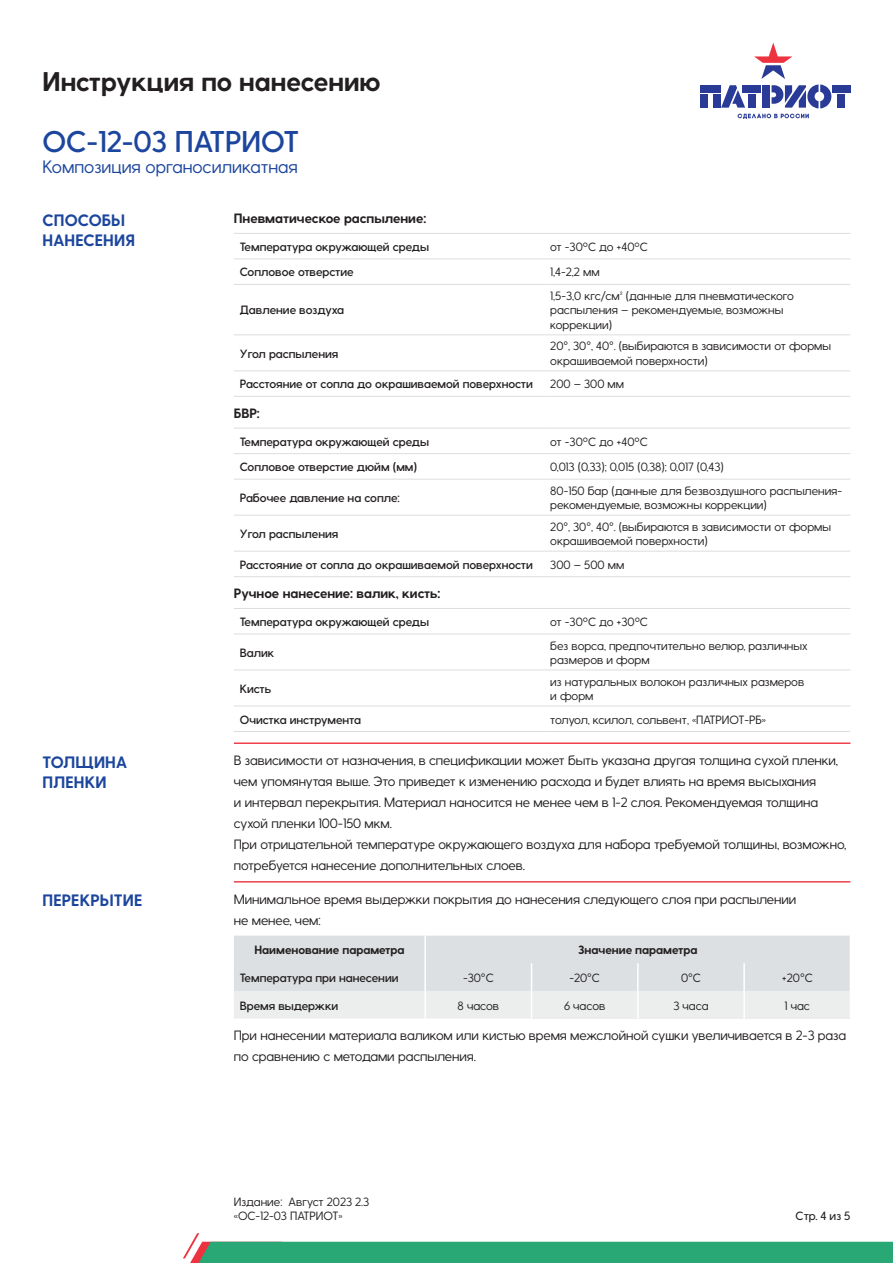
<style>
.page{position:relative;width:893px;height:1263px;background:#fff}
.page>*{position:absolute;margin:0;border:0;box-sizing:border-box;transform-origin:0 0}
.t1{font:600 30px "Greycliff CF";color:#1c469d}
.t2{font:700 27px "Greycliff CF";color:#231f20}
.t3{font:18px "Greycliff CF";color:#1c469d}
.t4{font:700 16.5px/19.8px "Greycliff CF";letter-spacing:.01em;color:#1c469d}
.t5{font:13.5px/21px "Greycliff CF";letter-spacing:-.005em;color:#231f20}
.t6{font:700 13.5px "Greycliff CF";color:#231f20}
.t7{font:12px/14.4px "Greycliff CF";color:#231f20}
.t8{font:600 12px "Greycliff CF";color:#231f20}
.t9{font:700 12px "Greycliff CF";color:#231f20}
.t10{font:500 12px "Greycliff CF";color:#231f20}
</style>
<div class="page">
<svg style="left:738px;top:114px;width:71px;height:5px"></svg>
<div style="left:700px;top:85px;width:20px;height:7px;background:#293b97"></div>
<div style="left:713px;top:94px;width:7px;height:14px;background:#293b97"></div>
<div style="left:700px;top:94px;width:7px;height:14px;background:#293b97"></div>
<svg style="left:721px;top:85px;width:24px;height:23px"></svg>
<div style="left:748px;top:94px;width:7px;height:14px;background:#293b97"></div>
<div style="left:742px;top:85px;width:19px;height:7px;background:#293b97"></div>
<div style="left:837px;top:94px;width:8px;height:14px;background:#293b97"></div>
<div style="left:832px;top:85px;width:18px;height:7px;background:#293b97"></div>
<svg style="left:754px;top:43px;width:77px;height:65px"></svg>
<hr style="left:234px;top:233px;width:310px;height:1px;background:#dddddb">
<hr style="left:544px;top:233px;width:306px;height:1px;background:#dddddb">
<hr style="left:234px;top:258px;width:310px;height:1px;background:#dddddb">
<hr style="left:544px;top:258px;width:306px;height:1px;background:#dddddb">
<hr style="left:234px;top:284px;width:310px;height:1px;background:#dddddb">
<hr style="left:544px;top:284px;width:306px;height:1px;background:#dddddb">
<hr style="left:234px;top:334px;width:310px;height:1px;background:#dddddb">
<hr style="left:544px;top:334px;width:306px;height:1px;background:#dddddb">
<hr style="left:234px;top:370px;width:310px;height:1px;background:#dddddb">
<hr style="left:544px;top:370px;width:306px;height:1px;background:#dddddb">
<hr style="left:234px;top:396px;width:310px;height:1px;background:#dddddb">
<hr style="left:544px;top:396px;width:306px;height:1px;background:#dddddb">
<hr style="left:234px;top:428px;width:310px;height:1px;background:#dddddb">
<hr style="left:544px;top:428px;width:306px;height:1px;background:#dddddb">
<hr style="left:234px;top:453px;width:310px;height:1px;background:#dddddb">
<hr style="left:544px;top:453px;width:306px;height:1px;background:#dddddb">
<hr style="left:234px;top:479px;width:310px;height:1px;background:#dddddb">
<hr style="left:544px;top:479px;width:306px;height:1px;background:#dddddb">
<hr style="left:234px;top:515px;width:310px;height:1px;background:#dddddb">
<hr style="left:544px;top:515px;width:306px;height:1px;background:#dddddb">
<hr style="left:234px;top:551px;width:310px;height:1px;background:#dddddb">
<hr style="left:544px;top:551px;width:306px;height:1px;background:#dddddb">
<hr style="left:234px;top:576px;width:310px;height:1px;background:#dddddb">
<hr style="left:544px;top:576px;width:306px;height:1px;background:#dddddb">
<hr style="left:234px;top:608px;width:310px;height:1px;background:#dddddb">
<hr style="left:544px;top:608px;width:306px;height:1px;background:#dddddb">
<hr style="left:234px;top:634px;width:310px;height:1px;background:#dddddb">
<hr style="left:544px;top:634px;width:306px;height:1px;background:#dddddb">
<hr style="left:234px;top:670px;width:310px;height:1px;background:#dddddb">
<hr style="left:544px;top:670px;width:306px;height:1px;background:#dddddb">
<hr style="left:234px;top:706px;width:310px;height:1px;background:#dddddb">
<hr style="left:544px;top:706px;width:306px;height:1px;background:#dddddb">
<hr style="left:234px;top:731px;width:310px;height:1px;background:#dddddb">
<hr style="left:544px;top:731px;width:306px;height:1px;background:#dddddb">
<hr style="left:234px;top:742px;width:616px;height:2px;background:#ee414d">
<hr style="left:234px;top:881px;width:616px;height:1px;background:#ee414d">
<svg style="left:234px;top:936px;width:616px;height:82px;background:#e1e4e5"></svg>
<svg style="left:183px;top:1233px;width:710px;height:30px"></svg>
<h2 class="t2" style="left:43px;top:66px;width:340px">Инструкция по нанесению</h2>
<h1 class="t1" style="left:43px;top:123px;width:258px">ОС-12-03 ПАТРИОТ</h1>
<h3 class="t3" style="left:43px;top:156px;width:257px">Композиция органосиликатная</h3>
<h3 class="t4" style="left:43px;top:210px;width:94px">СПОСОБЫ<br>НАНЕСЕНИЯ</h3>
<p class="t6" style="left:234px;top:211px;width:194px">Пневматическое распыление:</p>
<p class="t8" style="left:240px;top:240px;width:191px">Температура окружающей среды</p>
<p class="t7" style="left:550px;top:239px;width:99px">от -30ºС до +40ºС</p>
<p class="t8" style="left:240px;top:265px;width:115px">Сопловое отверстие</p>
<p class="t7" style="left:550px;top:265px;width:51px">1,4-2,2 мм</p>
<p class="t8" style="left:240px;top:303px;width:106px">Давление воздуха</p>
<p class="t7" style="left:550px;top:289px;width:245px">1,5-3,0 кгс/см² (данные для пневматического распыления – рекомендуемые, возможны коррекции)</p>
<p class="t8" style="left:240px;top:346px;width:100px">Угол распыления</p>
<p class="t7" style="left:550px;top:339px;width:282px">20°, 30°, 40°. (выбираются в зависимости от формы окрашиваемой поверхности)</p>
<p class="t8" style="left:240px;top:377px;width:295px">Расстояние от сопла до окрашиваемой поверхности</p>
<p class="t7" style="left:550px;top:377px;width:75px">200 – 300 мм</p>
<p class="t6" style="left:234px;top:405px;width:27px">БВР:</p>
<p class="t8" style="left:240px;top:434px;width:191px">Температура окружающей среды</p>
<p class="t7" style="left:550px;top:434px;width:99px">от -30ºС до +40ºС</p>
<p class="t8" style="left:240px;top:460px;width:179px">Сопловое отверстие дюйм (мм)</p>
<p class="t7" style="left:550px;top:460px;width:175px">0,013 (0,33); 0,015 (0,38); 0,017 (0,43)</p>
<p class="t8" style="left:240px;top:491px;width:162px">Рабочее давление на сопле:</p>
<p class="t7" style="left:550px;top:483px;width:293px">80-150 бар (данные для безвоздушного распыления&shy;рекомендуемые, возможны коррекции)</p>
<p class="t8" style="left:240px;top:527px;width:100px">Угол распыления</p>
<p class="t7" style="left:550px;top:519px;width:282px">20°, 30°, 40°. (выбираются в зависимости от формы окрашиваемой поверхности)</p>
<p class="t8" style="left:240px;top:557px;width:295px">Расстояние от сопла до окрашиваемой поверхности</p>
<p class="t7" style="left:550px;top:557px;width:75px">300 – 500 мм</p>
<p class="t6" style="left:234px;top:586px;width:208px">Ручное нанесение: валик, кисть:</p>
<h3 class="t4" style="left:43px;top:752px;width:86px">ТОЛЩИНА<br>ПЛЕНКИ</h3>
<p class="t8" style="left:240px;top:615px;width:191px">Температура окружающей среды</p>
<p class="t7" style="left:550px;top:614px;width:99px">от -30ºС до +30ºС</p>
<p class="t8" style="left:240px;top:645px;width:36px">Валик</p>
<p class="t7" style="left:550px;top:638px;width:259px">без ворса, предпочтительно велюр, различных размеров и форм</p>
<p class="t8" style="left:240px;top:681px;width:33px">Кисть</p>
<p class="t7" style="left:550px;top:674px;width:255px">из натуральных волокон различных размеров и форм</p>
<p class="t8" style="left:240px;top:712px;width:123px">Очистка инструмента</p>
<p class="t7" style="left:550px;top:712px;width:217px">толуол, ксилол, сольвент, «ПАТРИОТ-РБ»</p>
<p class="t5" style="left:234px;top:750px;width:614px">В зависимости от назначения, в спецификации может быть указана другая толщина сухой пленки, чем упомянутая выше. Это приведет к изменению расхода и будет влиять на время высыхания<br>и интервал перекрытия. Материал наносится не менее чем в 1-2 слоя. Рекомендуемая толщина сухой пленки 100-150 мкм.<br>При отрицательной температуре окружающего воздуха для набора требуемой толщины, возможно, потребуется нанесение дополнительных слоев.</p>
<h3 class="t4" style="left:43px;top:891px;width:101px">ПЕРЕКРЫТИЕ</h3>
<p class="t5" style="left:234px;top:889px;width:564px">Минимальное время выдержки покрытия до нанесения следующего слоя при распылении не менее, чем:</p>
<p class="t9" style="left:254px;top:943px;width:152px">Наименование параметра</p>
<p class="t9" style="left:578px;top:943px;width:121px">Значение параметра</p>
<p class="t8" style="left:240px;top:970px;width:160px">Температура при нанесении</p>
<p class="t7" style="left:463px;top:970px;width:32px">-30°С</p>
<p class="t7" style="left:569px;top:970px;width:32px">-20°С</p>
<p class="t7" style="left:681px;top:970px;width:21px">0°С</p>
<p class="t7" style="left:782px;top:970px;width:32px">+20°С</p>
<p class="t8" style="left:240px;top:998px;width:100px">Время выдержки</p>
<p class="t7" style="left:458px;top:998px;width:43px">8 часов</p>
<p class="t7" style="left:564px;top:998px;width:43px">6 часов</p>
<p class="t7" style="left:673px;top:998px;width:37px">3 часа</p>
<p class="t7" style="left:785px;top:998px;width:27px">1 час</p>
<p class="t5" style="left:234px;top:1025px;width:614px">При нанесении материала валиком или кистью время межслойной сушки увеличивается в 2-3 раза по сравнению с методами распыления.</p>
<p class="t7" style="left:234px;top:1194px;width:137px">Издание: Август 2023 2.3 «ОС-12-03 ПАТРИОТ»</p>
<p class="t10" style="left:796px;top:1209px;width:56px">Стр. 4 из 5</p>
</div>
